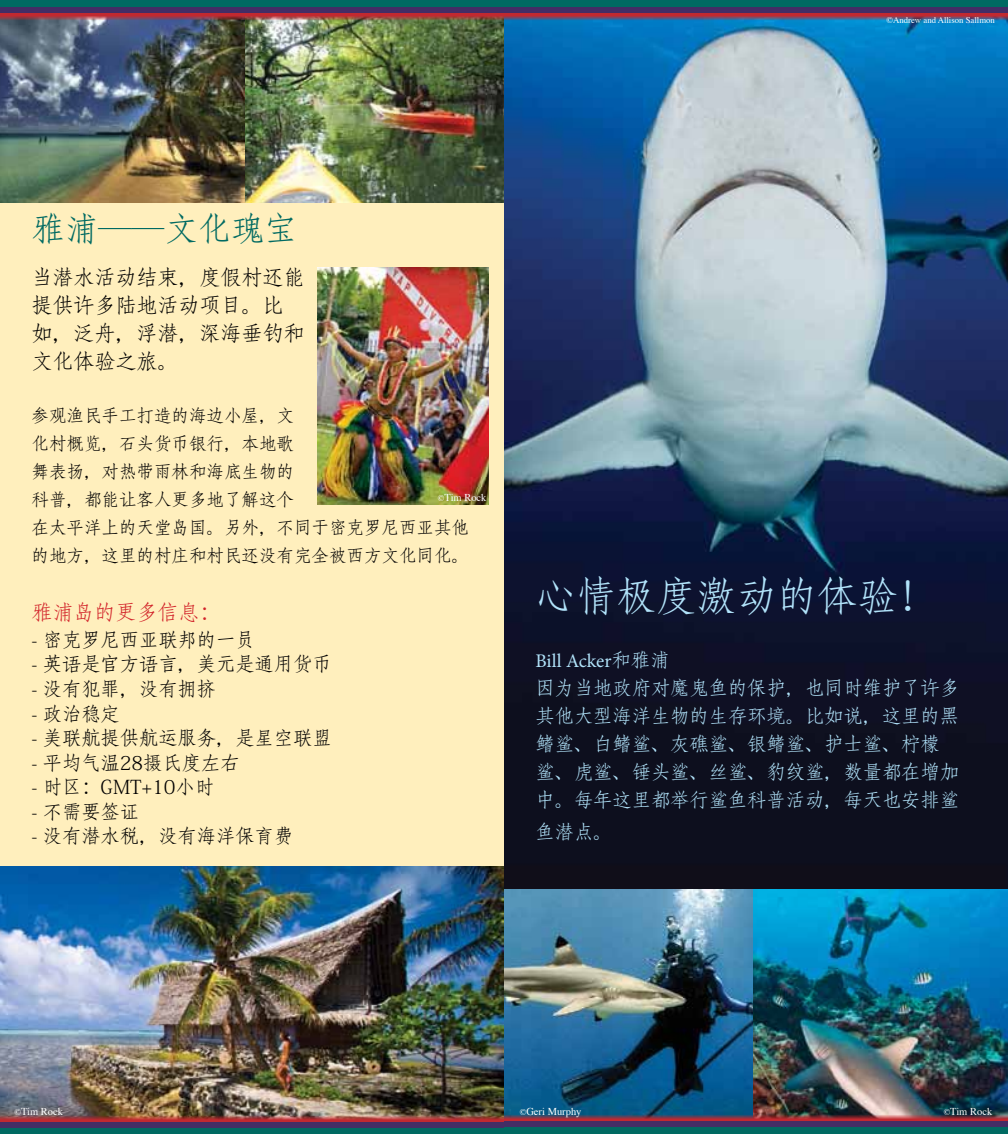
<style>
.page{position:relative;width:1008px;height:1134px;background:#fff}
.page>*{position:absolute;margin:0;border:0;box-sizing:border-box;transform-origin:0 0}
.t1{font:40.25px "Adobe Fangsong Std";color:#b1e3fa}
.t2{font:33.25px "Adobe Fangsong Std";color:#006a62}
.t3{font:21px/28px "Adobe Fangsong Std";color:#000}
.t4{font:21px "Adobe Fangsong Std";color:#d2232a}
.t5{font:19.25px/28px "Adobe Fangsong Std";color:#b1e3fa}
.t6{font:19.25px "Adobe Fangsong Std";color:#000}
.t7{font:19.25px "Minion Pro";letter-spacing:-.005em;color:#b1e3fa}
.t8{font:17.5px/28px "Adobe Fangsong Std";color:#000}
.t9{font:10.5px "Times";color:#fff}
.t10{font:8.75px "Times";color:#fff}
.s1{font-size:8.75px}
.s2{font-family:"Adobe Fangsong Std"}
</style>
<div class="page">
<div style="left:0;top:9px;width:504px;height:859px;background:#ffefbd"></div>
<img style="left:244px;top:21px;width:260px;height:182px">
<img style="left:0;top:21px;width:244px;height:182px">
<img style="left:0;top:866px;width:504px;height:248px">
<div style="left:0;top:7px;width:504px;height:6px;background:#442d65"></div>
<img style="left:0;top:13px;width:504px;height:8px">
<div style="left:0;top:0;width:504px;height:7px;background:#006a62"></div>
<div style="left:0;top:1122px;width:504px;height:6px;background:#442d65"></div>
<img style="left:0;top:1114px;width:504px;height:8px">
<div style="left:0;top:1128px;width:504px;height:6px;background:#006a62"></div>
<img style="left:318px;top:268px;width:171px;height:237px">
<img style="left:504px;top:21px;width:504px;height:869px">
<div style="left:504px;top:7px;width:504px;height:6px;background:#442d65"></div>
<svg style="left:504px;top:13px;width:504px;height:8px;background:#7d4865"></svg>
<div style="left:504px;top:0;width:504px;height:7px;background:#006a62"></div>
<img style="left:753px;top:890px;width:255px;height:223px">
<img style="left:504px;top:890px;width:249px;height:223px">
<div style="left:504px;top:1121px;width:504px;height:6px;background:#442d65"></div>
<img style="left:504px;top:1113px;width:504px;height:8px">
<div style="left:504px;top:1127px;width:504px;height:7px;background:#006a62"></div>
<p class="t10" style="left:886px;top:12px;width:110px">©Andrew and Allison Sallmon</p>
<h2 class="t2" style="left:32px;top:208px;width:267px">雅浦——文化瑰宝</h2>
<p class="t3" style="left:32px;top:264px;width:274px">当潜水活动结束，度假村还能提供许多陆地活动项目。比如，泛舟，浮潜，深海垂钓和文化体验之旅。</p>
<p class="t8" style="left:32px;top:402px;width:439px">参观渔民手工打造的海边小屋，文<br>化村概览，石头货币银行，本地歌<br>舞表扬，对热带雨林和海底生物的<br>科普，都能让客人更多地了解这个<br>在太平洋上的天堂岛国。另外，不同于密克罗尼西亚其他的地方，这里的村庄和村民还没有完全被西方文化同化。</p>
<p class="t9" style="left:438px;top:488px;width:50px"><span class="s1">©</span>Tim Rock</p>
<p class="t4" style="left:32px;top:599px;width:190px">雅浦岛的更多信息：</p>
<p class="t6" style="left:32px;top:628px;width:225px">- 密克罗尼西亚联邦的一员</p>
<p class="t6" style="left:32px;top:653px;width:302px">- 英语是官方语言，美元是通用货币</p>
<p class="t6" style="left:32px;top:677px;width:186px">- 没有犯罪，没有拥挤</p>
<p class="t6" style="left:32px;top:702px;width:90px">- 政治稳定</p>
<p class="t6" style="left:32px;top:726px;width:302px">- 美联航提供航运服务，是星空联盟</p>
<p class="t6" style="left:32px;top:751px;width:210px">- 平均气温28摄氏度左右</p>
<p class="t6" style="left:32px;top:775px;width:184px">- 时区：GMT+10小时</p>
<p class="t6" style="left:32px;top:800px;width:109px">- 不需要签证</p>
<p class="t6" style="left:32px;top:824px;width:263px">- 没有潜水税，没有海洋保育费</p>
<h1 class="t1" style="left:536px;top:571px;width:404px">心情极度激动的体验！</h1>
<p class="t7" style="left:536px;top:648px;width:135px">Bill Acker<span class="s2">和雅浦</span></p>
<p class="t5" style="left:536px;top:674px;width:425px">因为当地政府对魔鬼鱼的保护，也同时维护了许多其他大型海洋生物的生存环境。比如说，这里的黑鳍鲨、白鳍鲨、灰礁鲨、银鳍鲨、护士鲨、柠檬鲨、虎鲨、锤头鲨、丝鲨、豹纹鲨，数量都在增加中。每年这里都举行鲨鱼科普活动，每天也安排鲨</p>
<p class="t5" style="left:536px;top:818px;width:78px">鱼潜点。</p>
<p class="t9" style="left:15px;top:1102px;width:50px"><span class="s1">©</span>Tim Rock</p>
<p class="t9" style="left:520px;top:1101px;width:63px"><span class="s1">©</span>Geri Murphy</p>
<p class="t9" style="left:944px;top:1102px;width:50px"><span class="s1">©</span>Tim Rock</p>
</div>
